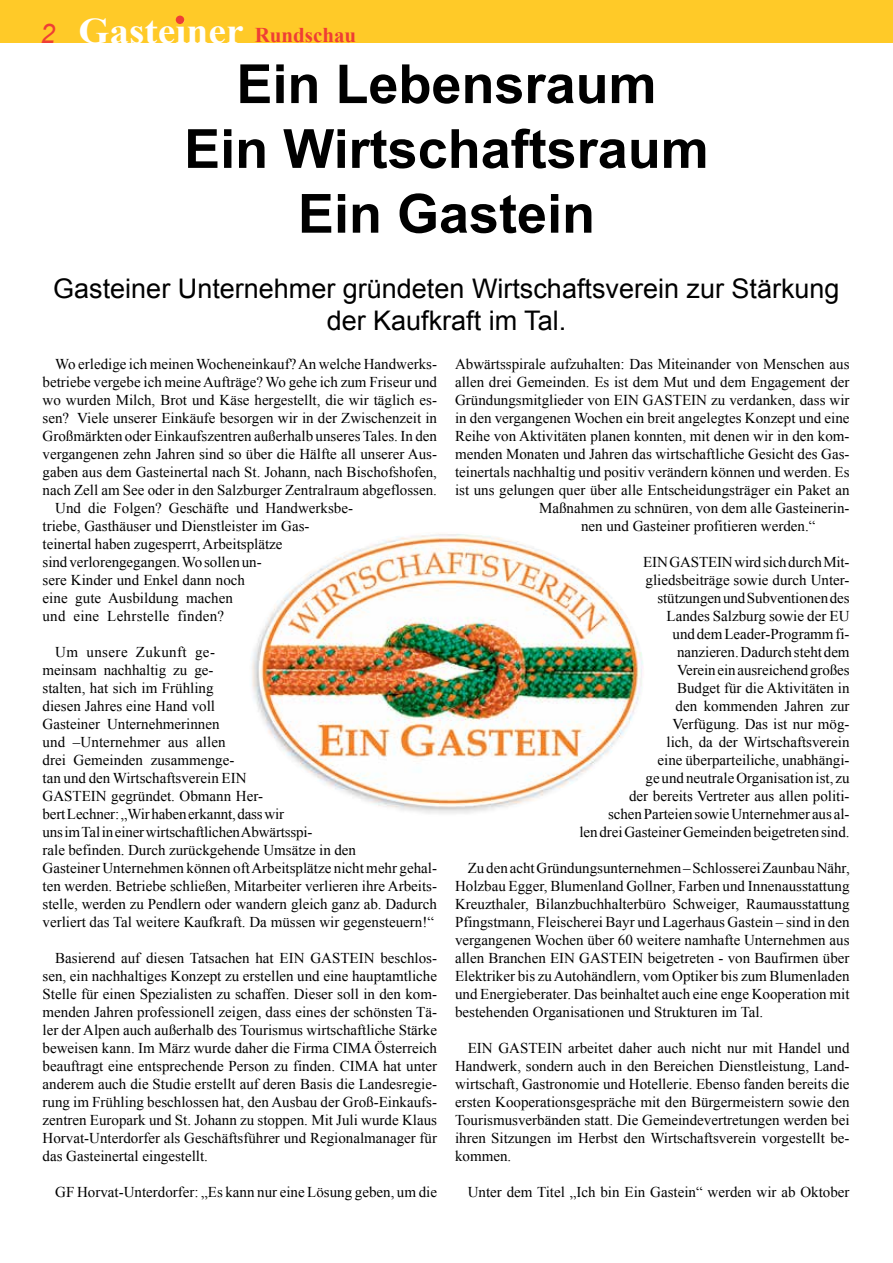
<style>
.page{position:relative;width:893px;height:1263px;background:#fff}
.page>*{position:absolute;margin:0;border:0;box-sizing:border-box;transform-origin:0 0}
.t1{font:700 54px/64.8px "Arial";color:#000;text-align:center}
.t2{font:700 36px "Times New Roman";color:#fff;scale:1.1 1}
.t3{font:27px/32.4px "Arial";color:#000;text-align:center}
.t4{font:15px/18px "Times New Roman";color:#000;text-align:justify}
.s1{font-family:"Arial";font-weight:400;font-style:italic;font-size:27px;color:#ef3e35}
.s2{font-size:21px;color:#ef3e35}
</style>
<div class="page">
<div style="left:0;top:0;width:893px;height:42px;background:#ffca28"></div>
<div style="left:176px;top:16px;width:8px;height:8px;background:#ef3e35;border-radius:50%"></div>
<img style="left:252px;top:534px;width:391px;height:280px">
<h2 class="t2" style="left:40px;top:6px;width:289px"><span class="s1">2</span> Gasteiner <span class="s2">Rundschau</span></h2>
<h1 class="t1" style="left:184px;top:54px;width:526px">Ein Lebensraum<br>Ein Wirtschaftsraum<br>Ein Gastein</h1>
<h3 class="t3" style="left:53px;top:272px;width:788px">Gasteiner Unternehmer gründeten Wirtschaftsverein zur Stärkung der Kaufkraft im Tal.</h3>
<p class="t4" style="left:55px;top:354px;width:383px">Wo erledige ich meinen Wocheneinkauf? An welche Handwerks-</p>
<p class="t4" style="left:43px;top:372px;width:396px">betriebe vergebe ich meine Aufträge? Wo gehe ich zum Friseur und</p>
<p class="t4" style="left:43px;top:390px;width:396px">wo wurden Milch, Brot und Käse hergestellt, die wir täglich es-</p>
<p class="t4" style="left:43px;top:408px;width:396px">sen? Viele unserer Einkäufe besorgen wir in der Zwischenzeit in</p>
<p class="t4" style="left:43px;top:426px;width:396px">Großmärkten oder Einkaufszentren außerhalb unseres Tales. In den</p>
<p class="t4" style="left:43px;top:444px;width:396px">vergangenen zehn Jahren sind so über die Hälfte all unserer Aus-</p>
<p class="t4" style="left:43px;top:462px;width:396px">gaben aus dem Gasteinertal nach St. Johann, nach Bischofshofen,</p>
<p class="t4" style="left:43px;top:480px;width:396px">nach Zell am See oder in den Salzburger Zentralraum abgeflossen.</p>
<p class="t4" style="left:55px;top:498px;width:299px">Und die Folgen? Geschäfte und Handwerksbe-</p>
<p class="t4" style="left:43px;top:516px;width:269px">triebe, Gasthäuser und Dienstleister im Gas-</p>
<p class="t4" style="left:43px;top:534px;width:242px">teinertal haben zugesperrt, Arbeitsplätze</p>
<p class="t4" style="left:43px;top:552px;width:221px">sind verlorengegangen. Wo sollen un-</p>
<p class="t4" style="left:43px;top:570px;width:204px">sere Kinder und Enkel dann noch</p>
<p class="t4" style="left:43px;top:588px;width:192px">eine gute Ausbildung machen</p>
<p class="t4" style="left:43px;top:606px;width:183px">und eine Lehrstelle finden?</p>
<p class="t4" style="left:43px;top:642px;width:396px;text-align:left;text-indent:13px">Um unsere Zukunft ge-<br>meinsam nachhaltig zu ge-<br>stalten, hat sich im Frühling<br>diesen Jahres eine Hand voll<br>Gasteiner Unternehmerinnen<br>und –Unternehmer aus allen<br>drei Gemeinden zusammenge-<br>tan und den Wirtschaftsverein EIN<br>GASTEIN gegründet. Obmann Her-<br>bert Lechner: „Wir haben erkannt, dass wir<br>uns im Tal in einer wirtschaftlichen Abwärtsspi-<br>rale befinden. Durch zurückgehende Umsätze in den<br>Gasteiner Unternehmen können oft Arbeitsplätze nicht mehr gehal&shy;ten werden. Betriebe schließen, Mitarbeiter verlieren ihre Arbeits&shy;stelle, werden zu Pendlern oder wandern gleich ganz ab. Dadurch verliert das Tal weitere Kaufkraft. Da müssen wir gegensteuern!“</p>
<p class="t4" style="left:43px;top:948px;width:396px;text-indent:13px">Basierend auf diesen Tatsachen hat EIN GASTEIN beschlos&shy;sen, ein nachhaltiges Konzept zu erstellen und eine hauptamtliche Stelle für einen Spezialisten zu schaffen. Dieser soll in den kom&shy;menden Jahren professionell zeigen, dass eines der schönsten Tä&shy;ler der Alpen auch außerhalb des Tourismus wirtschaftliche Stärke beweisen kann. Im März wurde daher die Firma CIMA Österreich beauftragt eine entsprechende Person zu finden. CIMA hat unter anderem auch die Studie erstellt auf deren Basis die Landesregie&shy;rung im Frühling beschlossen hat, den Ausbau der Groß-Einkaufs&shy;zentren Europark und St. Johann zu stoppen. Mit Juli wurde Klaus Horvat-Unterdorfer als Geschäftsführer und Regionalmanager für das Gasteinertal eingestellt.</p>
<p class="t4" style="left:55px;top:1182px;width:383px">GF Horvat-Unterdorfer: „Es kann nur eine Lösung geben, um die</p>
<p class="t4" style="left:455px;top:354px;width:396px">Abwärtsspirale aufzuhalten: Das Miteinander von Menschen aus</p>
<p class="t4" style="left:455px;top:372px;width:396px">allen drei Gemeinden. Es ist dem Mut und dem Engagement der</p>
<p class="t4" style="left:455px;top:390px;width:396px">Gründungsmitglieder von EIN GASTEIN zu verdanken, dass wir</p>
<p class="t4" style="left:455px;top:408px;width:396px">in den vergangenen Wochen ein breit angelegtes Konzept und eine</p>
<p class="t4" style="left:455px;top:426px;width:396px">Reihe von Aktivitäten planen konnten, mit denen wir in den kom-</p>
<p class="t4" style="left:455px;top:444px;width:396px">menden Monaten und Jahren das wirtschaftliche Gesicht des Gas-</p>
<p class="t4" style="left:455px;top:462px;width:396px">teinertals nachhaltig und positiv verändern können und werden. Es</p>
<p class="t4" style="left:455px;top:480px;width:396px">ist uns gelungen quer über alle Entscheidungsträger ein Paket an</p>
<p class="t4" style="left:539px;top:498px;width:312px">Maßnahmen zu schnüren, von dem alle Gasteinerin-</p>
<p class="t4" style="left:581px;top:516px;width:236px">nen und Gasteiner profitieren werden.“</p>
<p class="t4" style="left:579px;top:552px;width:272px;text-align:right">EIN GASTEIN wird sich durch Mit&shy;gliedsbeiträge sowie durch Unter&shy;stützungen und Subventionen des<br>Landes Salzburg sowie der EU<br>und dem Leader-Programm fi-<br>nanzieren. Dadurch steht dem<br>Verein ein ausreichend großes<br>Budget für die Aktivitäten in<br>den kommenden Jahren zur<br>Verfügung. Das ist nur mög-<br>lich, da der Wirtschaftsverein<br>eine überparteiliche, unabhängi-<br>ge und neutrale Organisation ist, zu<br>der bereits Vertreter aus allen politi-<br>schen Parteien sowie Unternehmer aus al-<br>len drei Gasteiner Gemeinden beigetreten sind.</p>
<p class="t4" style="left:455px;top:858px;width:396px;text-indent:13px">Zu den acht Gründungsunternehmen – Schlosserei Zaunbau Nähr, Holzbau Egger, Blumenland Gollner, Farben und Innenausstattung Kreuzthaler, Bilanzbuchhalterbüro Schweiger, Raumausstattung Pfingstmann, Fleischerei Bayr und Lagerhaus Gastein – sind in den vergangenen Wochen über 60 weitere namhafte Unternehmen aus allen Branchen EIN GASTEIN beigetreten - von Baufirmen über Elektriker bis zu Autohändlern, vom Optiker bis zum Blumenladen und Energieberater. Das beinhaltet auch eine enge Kooperation mit bestehenden Organisationen und Strukturen im Tal.</p>
<p class="t4" style="left:455px;top:1038px;width:396px;text-indent:13px">EIN GASTEIN arbeitet daher auch nicht nur mit Handel und Handwerk, sondern auch in den Bereichen Dienstleistung, Land&shy;wirtschaft, Gastronomie und Hotellerie. Ebenso fanden bereits die ersten Kooperationsgespräche mit den Bürgermeistern sowie den Tourismusverbänden statt. Die Gemeindevertretungen werden bei ihren Sitzungen im Herbst den Wirtschaftsverein vorgestellt be&shy;kommen.</p>
<p class="t4" style="left:468px;top:1182px;width:383px">Unter dem Titel „Ich bin Ein Gastein“ werden wir ab Oktober</p>
</div>
